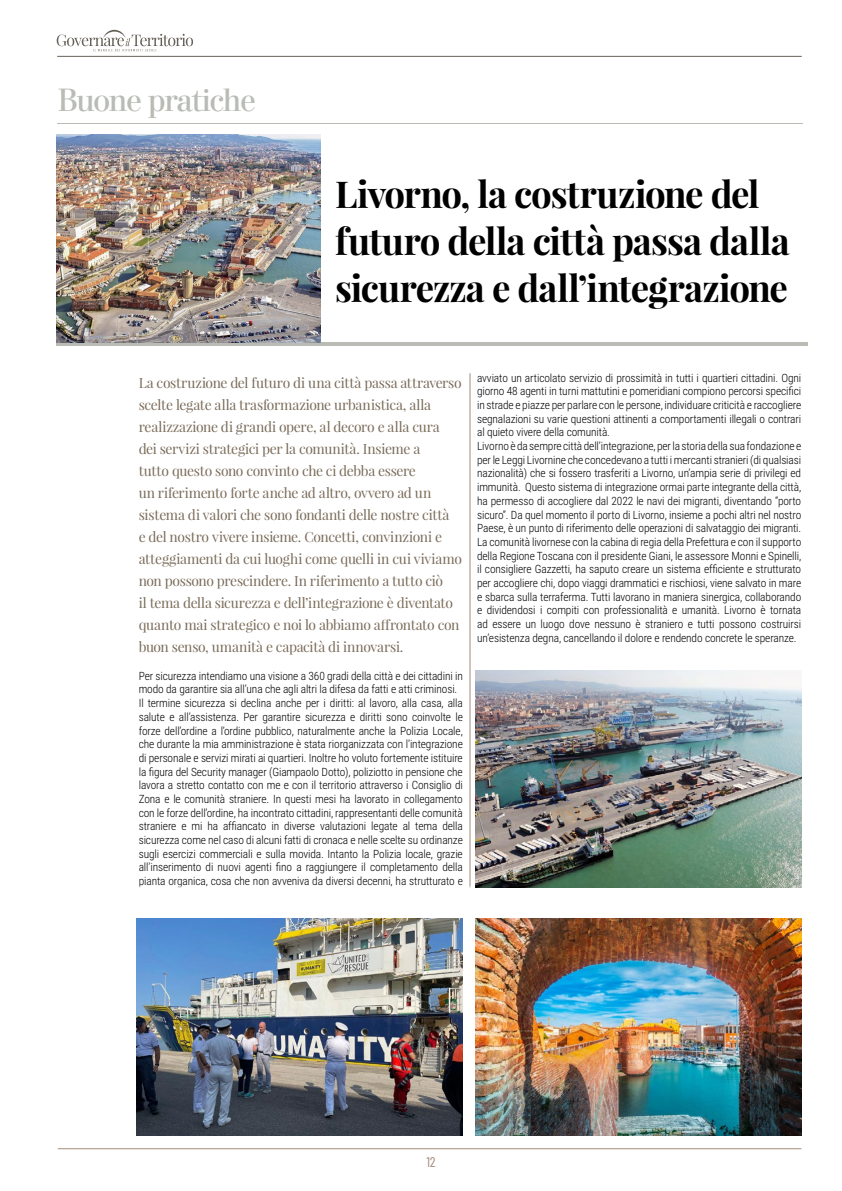
<style>
.page{position:relative;width:842px;height:1191px;background:#fff}
.page>*{position:absolute;margin:0;border:0;box-sizing:border-box;transform-origin:0 0}
.t1{font:700 37px/47px "Playfair Display";letter-spacing:-.025em;color:#000}
.t2{font:32px "Bodoni Elegant";letter-spacing:-.06em;color:#b9bcb5}
.t3{font:14px/22px "Playfair Display";letter-spacing:-.02em;color:#7a6b59}
.t4{font:14px "Barlow Condensed";color:#a48a7a}
.t5{font:300 11.4px/13.7px "Roboto Condensed";letter-spacing:-.01em;color:#000}
</style>
<div class="page">
<hr style="left:58px;top:1148px;width:743px;height:1px;background:#a48a7a">
<svg style="left:57px;top:30px;width:136px;height:21px"></svg>
<hr style="left:57px;top:56px;width:745px;height:1px;background:#666158">
<hr style="left:470px;top:373px;width:1px;height:515px;background:#a48a7a">
<hr style="left:57px;top:343px;width:751px;height:3px;background:#b9bcb5">
<img style="left:57px;top:134px;width:264px;height:209px">
<hr style="left:57px;top:123px;width:745px;height:1px;background:#b9bcb5">
<img style="left:136px;top:918px;width:326px;height:217px">
<img style="left:476px;top:918px;width:326px;height:217px">
<img style="left:476px;top:670px;width:326px;height:217px">
<h2 class="t2" style="left:57px;top:83px;width:201px">Buone pratiche</h2>
<h1 class="t1" style="left:335px;top:171px;width:456px">Livorno, la costruzione del futuro della città passa dalla sicurezza e dall’integrazione</h1>
<p class="t3" style="left:139px;top:372px;width:325px">La costruzione del futuro di una città passa attraverso scelte legate alla trasformazione urbanistica, alla realizzazione di grandi opere, al decoro e alla cura<br>dei servizi strategici per la comunità. Insieme a<br>tutto questo sono convinto che ci debba essere<br>un riferimento forte anche ad altro, ovvero ad un sistema di valori che sono fondanti delle nostre città<br>e del nostro vivere insieme. Concetti, convinzioni e atteggiamenti da cui luoghi come quelli in cui viviamo non possono prescindere. In riferimento a tutto ciò<br>il tema della sicurezza e dell’integrazione è diventato quanto mai strategico e noi lo abbiamo affrontato con buon senso, umanità e capacità di innovarsi.</p>
<p class="t5" style="left:139px;top:668px;width:326px">Per sicurezza intendiamo una visione a 360 gradi della città e dei cittadini in modo da garantire sia all’una che agli altri la difesa da fatti e atti criminosi.<br>Il termine sicurezza si declina anche per i diritti: al lavoro, alla casa, alla salute e all’assistenza. Per garantire sicurezza e diritti sono coinvolte le forze dell’ordine a l’ordine pubblico, naturalmente anche la Polizia Locale, che durante la mia amministrazione è stata riorganizzata con l’integrazione di personale e servizi mirati ai quartieri. Inoltre ho voluto fortemente istituire la figura del Security manager (Giampaolo Dotto), poliziotto in pensione che lavora a stretto contatto con me e con il territorio attraverso i Consiglio di Zona e le comunità straniere. In questi mesi ha lavorato in collegamento con le forze dell’ordine, ha incontrato cittadini, rappresentanti delle comunità straniere e mi ha affiancato in diverse valutazioni legate al tema della sicurezza come nel caso di alcuni fatti di cronaca e nelle scelte su ordinanze sugli esercizi commerciali e sulla movida. Intanto la Polizia locale, grazie all’inserimento di nuovi agenti fino a raggiungere il completamento della pianta organica, cosa che non avveniva da diversi decenni, ha strutturato e</p>
<p class="t5" style="left:477px;top:370px;width:326px">avviato un articolato servizio di prossimità in tutti i quartieri cittadini. Ogni giorno 48 agenti in turni mattutini e pomeridiani compiono percorsi specifici in strade e piazze per parlare con le persone, individuare criticità e raccogliere segnalazioni su varie questioni attinenti a comportamenti illegali o contrari al quieto vivere della comunità.<br>Livorno è da sempre città dell’integrazione, per la storia della sua fondazione e per le Leggi Livornine che concedevano a tutti i mercanti stranieri (di qualsiasi nazionalità) che si fossero trasferiti a Livorno, un’ampia serie di privilegi ed immunità. Questo sistema di integrazione ormai parte integrante della città, ha permesso di accogliere dal 2022 le navi dei migranti, diventando “porto sicuro”. Da quel momento il porto di Livorno, insieme a pochi altri nel nostro Paese, è un punto di riferimento delle operazioni di salvataggio dei migranti.<br>La comunità livornese con la cabina di regia della Prefettura e con il supporto della Regione Toscana con il presidente Giani, le assessore Monni e Spinelli, il consigliere Gazzetti, ha saputo creare un sistema efficiente e strutturato per accogliere chi, dopo viaggi drammatici e rischiosi, viene salvato in mare e sbarca sulla terraferma. Tutti lavorano in maniera sinergica, collaborando e dividendosi i compiti con professionalità e umanità. Livorno è tornata ad essere un luogo dove nessuno è straniero e tutti possono costruirsi un’esistenza degna, cancellando il dolore e rendendo concrete le speranze.</p>
<p class="t4" style="left:426px;top:1151px;width:11px">12</p>
</div>
